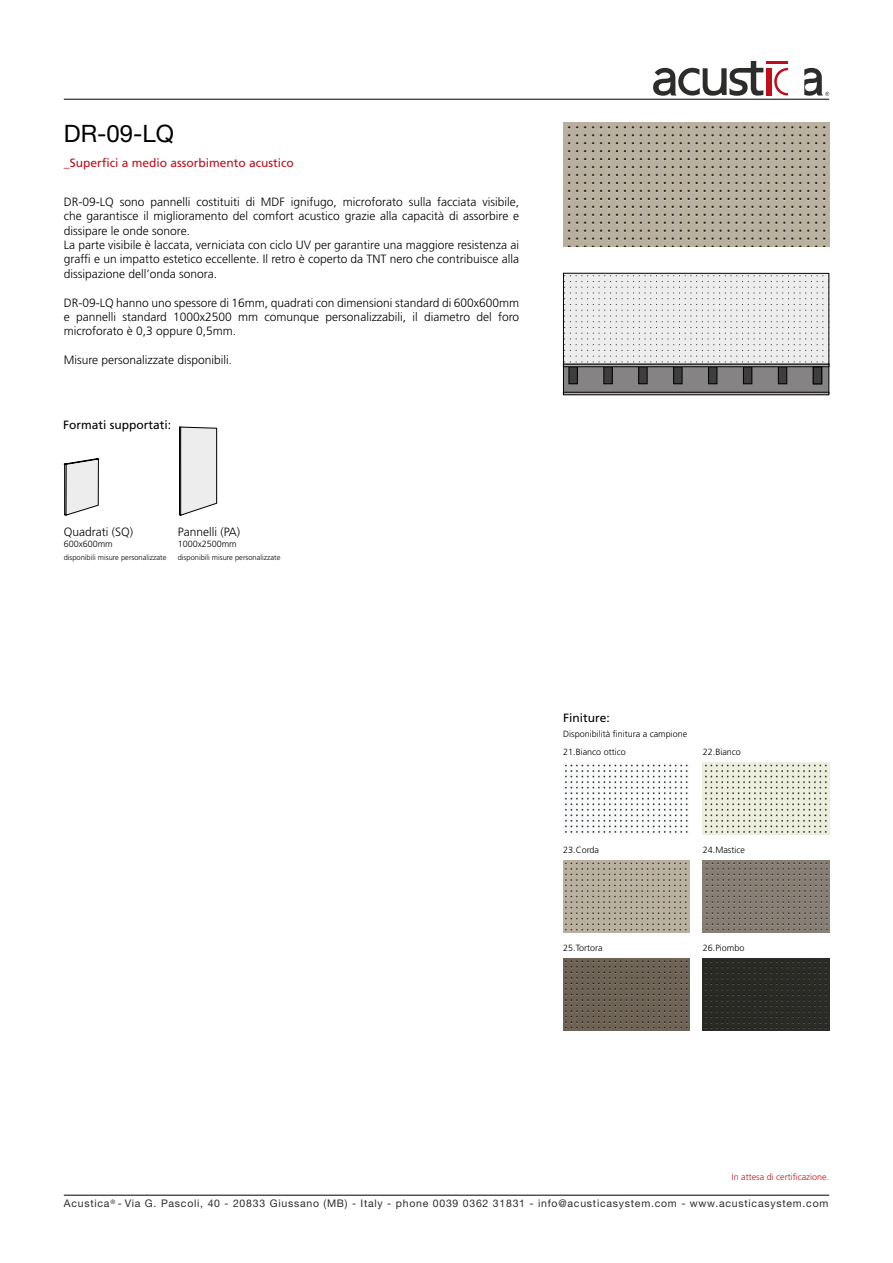
<style>
.page{position:relative;width:893px;height:1263px;background:#fff}
.page>*{position:absolute;margin:0;border:0;box-sizing:border-box;transform-origin:0 0}
.t1{font:24px "Helvetica Neue";color:#000}
.t2{font:300 12px/14.4px "Frutiger LT Std";color:#000}
.t3{font:12px "Frutiger LT Std";color:#c20e1a}
.t4{font:12px "Frutiger LT Std";color:#000}
.t5{font:10.5px "Helvetica Neue";letter-spacing:.07em;color:#2c2c2b}
.t6{font:300 9px "Frutiger LT Std";color:#000}
.t7{font:300 9px "Frutiger LT Std";color:#c20e1a}
.t8{font:300 7.5px "Frutiger LT Std";color:#000}
</style>
<div class="page">
<hr style="left:64px;top:99px;width:765px;height:1px;background:#000">
<hr style="left:64px;top:1195px;width:765px;height:1px;background:#000">
<div style="left:766px;top:68px;width:6px;height:28px;background:#c20e1a"></div>
<svg style="left:774px;top:68px;width:14px;height:27px"></svg>
<hr style="left:766px;top:61px;width:22px;height:2px;background:#c20e1a">
<svg style="left:653px;top:61px;width:110px;height:35px"></svg>
<svg style="left:804px;top:68px;width:25px;height:28px"></svg>
<img style="left:563px;top:123px;width:266px;height:123px">
<img style="left:565px;top:764px;width:123px;height:69px">
<img style="left:703px;top:762px;width:126px;height:73px">
<img style="left:563px;top:860px;width:126px;height:72px">
<img style="left:703px;top:860px;width:126px;height:72px">
<img style="left:563px;top:958px;width:126px;height:72px">
<img style="left:703px;top:958px;width:126px;height:72px">
<svg style="left:565px;top:384px;width:262px;height:8px;background:#807d7f"></svg>
<div style="left:563px;top:392px;width:266px;height:3px;border:1px solid #000"></div>
<svg style="left:563px;top:273px;width:266px;height:111px;background:#c8c8c9"></svg>
<div style="left:813px;top:367px;width:9px;height:17px;border:1px solid #000"></div>
<svg style="left:179px;top:427px;width:38px;height:89px;background:#d8d8d8"></svg>
<svg style="left:62px;top:458px;width:37px;height:58px"></svg>
<h1 class="t1" style="left:64px;top:119px;width:112px">DR-09-LQ</h1>
<p class="t3" style="left:64px;top:155px;width:232px">_Superfici a medio assorbimento acustico</p>
<p class="t2" style="left:64px;top:195px;width:457px">DR-09-LQ sono pannelli costituiti di MDF ignifugo, microforato sulla facciata visibile, che garantisce il miglioramento del comfort acustico grazie alla capacità di assorbire e dissipare le onde sonore.<br>La parte visibile è laccata, verniciata con ciclo UV per garantire una maggiore resistenza ai graffi e un impatto estetico eccellente. Il retro è coperto da TNT nero che contribuisce alla dissipazione dell’onda sonora.</p>
<p class="t2" style="left:64px;top:295px;width:457px;text-align:justify">DR-09-LQ hanno uno spessore di 16mm, quadrati con dimensioni standard di 600x600mm e pannelli standard 1000x2500 mm comunque personalizzabili, il diametro del foro microforato è 0,3 oppure 0,5mm.</p>
<p class="t2" style="left:64px;top:353px;width:170px">Misure personalizzate disponibili.</p>
<p class="t4" style="left:63px;top:417px;width:110px">Formati supportati:</p>
<p class="t2" style="left:64px;top:525px;width:71px">Quadrati (SQ)</p>
<p class="t6" style="left:64px;top:539px;width:51px">600x600mm</p>
<p class="t2" style="left:178px;top:525px;width:64px">Pannelli (PA)</p>
<p class="t6" style="left:178px;top:539px;width:61px">1000x2500mm</p>
<p class="t8" style="left:64px;top:553px;width:104px">disponibili misure personalizzate</p>
<p class="t8" style="left:178px;top:553px;width:104px">disponibili misure personalizzate</p>
<p class="t4" style="left:563px;top:711px;width:48px">Finiture:</p>
<p class="t6" style="left:563px;top:729px;width:126px">Disponibilità finitura a campione</p>
<p class="t6" style="left:563px;top:747px;width:64px">21.Bianco ottico</p>
<p class="t6" style="left:703px;top:747px;width:40px">22.Bianco</p>
<p class="t6" style="left:563px;top:845px;width:37px">23.Corda</p>
<p class="t6" style="left:703px;top:845px;width:44px">24.Mastice</p>
<p class="t6" style="left:563px;top:943px;width:41px">25.Tortora</p>
<p class="t6" style="left:703px;top:943px;width:43px">26.Piombo</p>
<p class="t7" style="left:732px;top:1172px;width:99px">In attesa di certificazione.</p>
<p class="t5" style="left:64px;top:1197px;width:766px">Acustica<sup>®</sup> - Via G. Pascoli, 40 - 20833 Giussano (MB) - Italy - phone 0039 0362 31831 - info@acusticasystem.com - www.acusticasystem.com</p>
</div>
